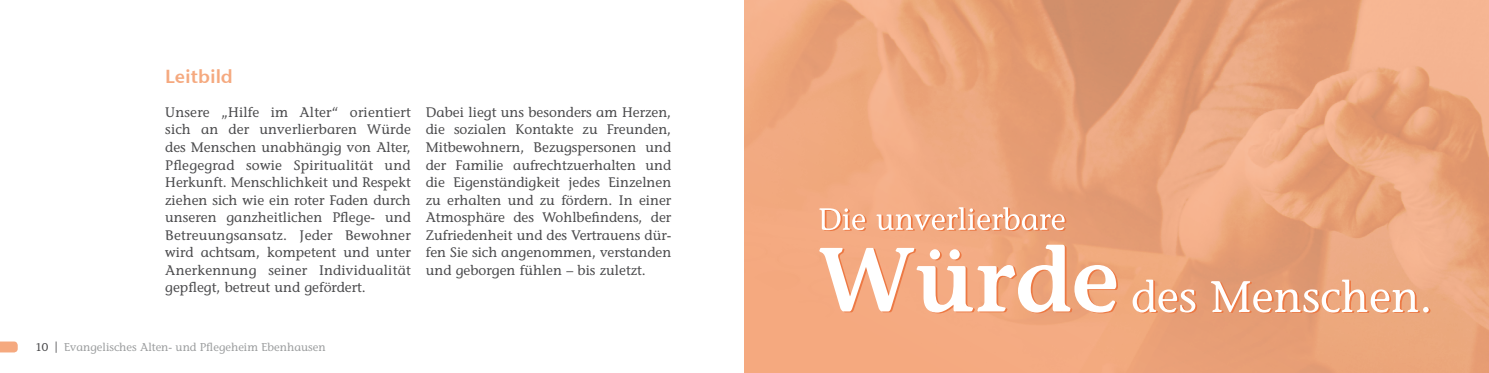
<style>
.page{position:relative;width:1489px;height:373px;background:#fff}
.page>*{position:absolute;margin:0;border:0;box-sizing:border-box;transform-origin:0 0}
.t1{font:18.75px "Stone Sans Sem ITCTT Semi";color:#f5a97f}
.t2{font:13.75px/17.5px "Stone Informal";color:#4b4b4d;text-align:justify}
.t3{font:11.25px "Stone Informal";color:#9c9e9f}
.s1{color:#4b4b4d}
</style>
<div class="page">
<svg style="left:0;top:341px;width:18px;height:11px"></svg>
<img style="left:744px;top:0;width:744px;height:372px">
<svg style="left:819px;top:244px;width:298px;height:69px"></svg>
<svg style="left:819px;top:207px;width:247px;height:23px"></svg>
<svg style="left:1132px;top:279px;width:298px;height:34px"></svg>
<h1 class="t1" style="left:165px;top:60px;width:69px">Leitbild</h1>
<p class="t2" style="left:165px;top:103px;width:247px">Unsere „Hilfe im Alter“ orientiert sich an der unverlierbaren Würde des Menschen unabhängig von Alter, Pflegegrad sowie Spiritualität und Herkunft. Menschlichkeit und Respekt ziehen sich wie ein roter Faden durch unseren ganzheitlichen Pflege- und Betreuungsansatz. Jeder Bewohner wird achtsam, kompetent und unter Anerkennung seiner Individualität gepflegt, betreut und gefördert.</p>
<p class="t2" style="left:426px;top:103px;width:247px">Dabei liegt uns besonders am Herzen, die sozialen Kontakte zu Freunden, Mitbewohnern, Bezugspersonen und der Familie aufrechtzuerhalten und die Eigenständigkeit jedes Einzelnen zu erhalten und zu fördern. In einer Atmosphäre des Wohlbefindens, der Zufriedenheit und des Vertrauens dür&shy;fen Sie sich angenommen, verstanden und geborgen fühlen – bis zuletzt.</p>
<p class="t3" style="left:35px;top:340px;width:292px"><span class="s1">10 |</span> Evangelisches Alten- und Pflegeheim Ebenhausen</p>
</div>
